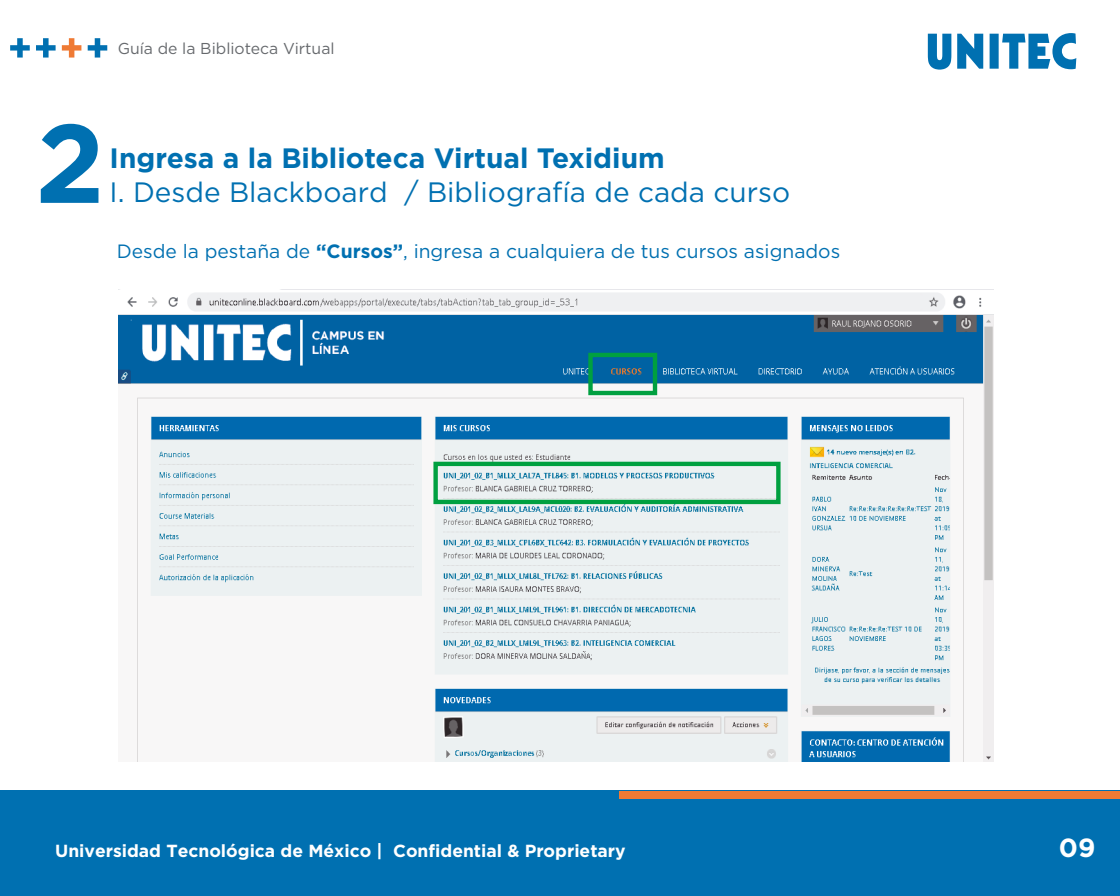
<style>
.page{position:relative;width:1120px;height:896px;background:#fff}
.page>*{position:absolute;margin:0;border:0;box-sizing:border-box;transform-origin:0 0}
.t1{font:700 111.39px "Gotham";color:#0070b1}
.t2{font:28px "Gotham";color:#0070b1}
.t3{font:700 28px "Gotham";color:#0070b1}
.t4{font:700 26.25px "Gotham";color:#fff}
.t5{font:19.25px "Gotham";color:#0070b1}
.t6{font:700 17.5px "Gotham";color:#fff}
.t7{font:15.75px "Gotham";color:#66696d}
.s1{font-weight:700}
</style>
<div class="page">
<img style="left:118px;top:293px;width:876px;height:469px">
<div style="left:0;top:791px;width:1120px;height:105px;background:#0070b1"></div>
<div style="left:620px;top:791px;width:500px;height:8px;background:#ef7a34"></div>
<svg style="left:928px;top:33px;width:148px;height:37px"></svg>
<svg style="left:88px;top:38px;width:19px;height:20px"></svg>
<svg style="left:62px;top:38px;width:19px;height:20px"></svg>
<svg style="left:36px;top:38px;width:20px;height:20px"></svg>
<svg style="left:10px;top:38px;width:20px;height:20px"></svg>
<div style="left:588px;top:353px;width:69px;height:42px;border:4px solid #00a040"></div>
<div style="left:433px;top:462px;width:348px;height:42px;border:4px solid #00a040"></div>
<p class="t7" style="left:118px;top:38px;width:218px">Guía de la Biblioteca Virtual</p>
<h1 class="t1" style="left:35px;top:90px;width:71px">2</h1>
<h2 class="t3" style="left:110px;top:140px;width:557px">Ingresa a la Biblioteca Virtual Texidium</h2>
<h2 class="t2" style="left:110px;top:174px;width:682px">I. Desde Blackboard / Bibliografía de cada curso</h2>
<p class="t5" style="left:117px;top:239px;width:725px">Desde la pestaña de <span class="s1">“Cursos”</span>, ingresa a cualquiera de tus cursos asignados</p>
<p class="t6" style="left:55px;top:840px;width:572px">Universidad Tecnológica de México | Confidential &amp; Proprietary</p>
<h3 class="t4" style="left:1059px;top:830px;width:38px">09</h3>
</div>
